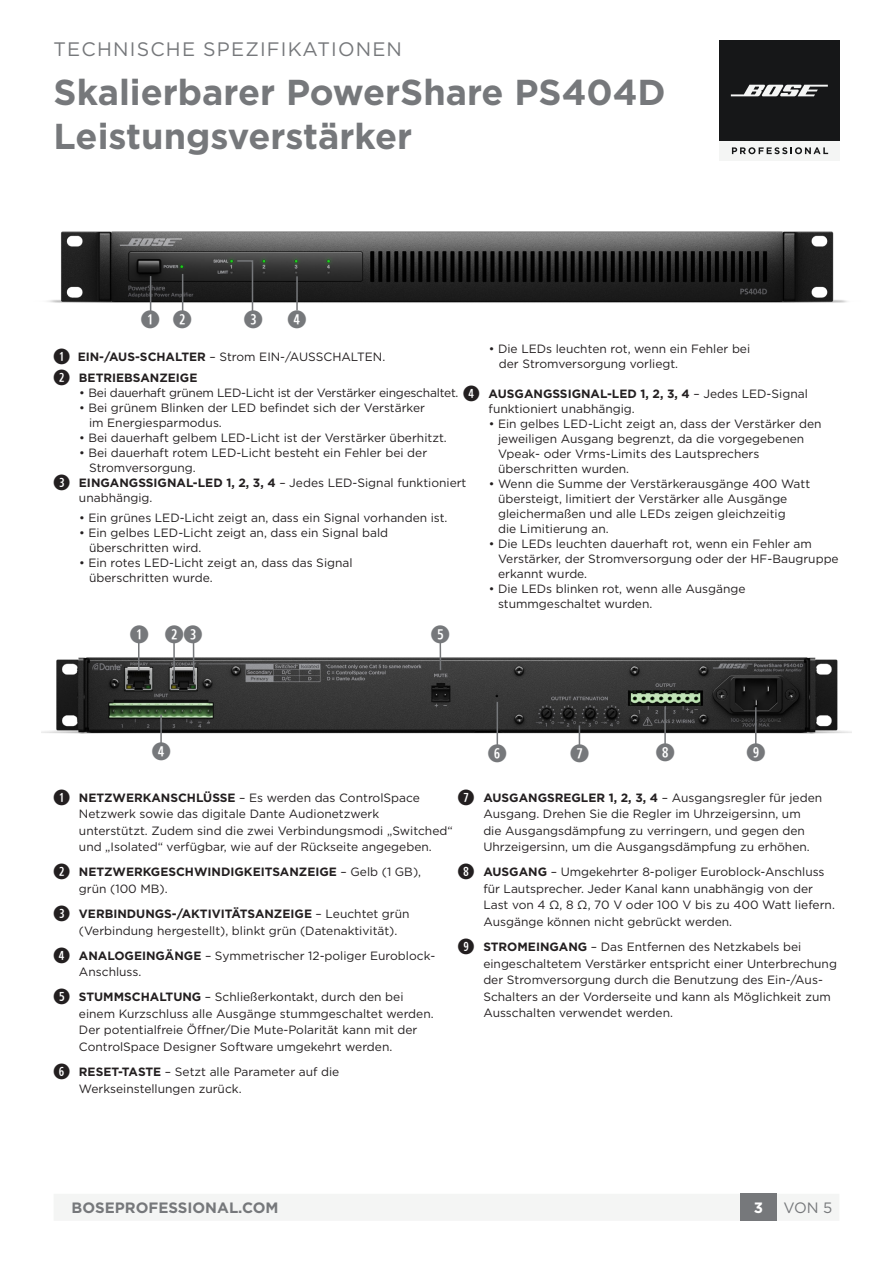
<style>
.page{position:relative;width:893px;height:1263px;background:#fff}
.page>*{position:absolute;margin:0;border:0;box-sizing:border-box;transform-origin:0 0}
.t1{font:700 36px "Gotham";color:#76787b}
.Number_in_circle_1{font:700 24px "Combi Numerals";color:#76787b}
.t2{font:19.5px "Gotham";letter-spacing:.06em;color:#76787b}
.t3{font:700 15px "Gotham";color:#76787b}
.t4{font:15px "Gotham";color:#76787b}
.t5{font:700 15px "Gotham";color:#fff}
.Number_in_circle_3{font:12px/15px "Gotham";color:#231f20}
.Number_in_circle_5{font:12px/16.5px "Gotham";color:#231f20}
.Number_in_circle_1-2{font:12px/16.5px "Gotham";color:#231f20}
.Number_in_circle_9{font:12px/16.5px "Gotham";color:#231f20}
.Number_in_circle_2{font:12px/15px "Gotham";color:#231f20}
.Number_in_circle_7{font:12px/16.5px "Gotham";color:#231f20}
.Number_in_circle_8{font:12px/16.5px "Gotham";color:#231f20}
.Number_in_circle_2-2{font:12px "Gotham";letter-spacing:-.02em;color:#231f20}
.Number_in_circle_2-3{font:700 12px/16.5px "Gotham";color:#231f20}
.Number_in_circle_4{font:12px/16.5px "Gotham";color:#231f20}
.s1{font-family:"Combi Numerals";font-weight:700;font-size:21px}
.s2{font-weight:700}
.s3{font-family:"Combi Numerals";font-size:21px}
.s4{font-weight:400}
</style>
<div class="page">
<img style="left:47px;top:231px;width:801px;height:81px">
<hr style="left:150px;top:276px;width:1px;height:36px;background:#76787b">
<hr style="left:182px;top:274px;width:1px;height:37px;background:#76787b">
<svg style="left:236px;top:259px;width:18px;height:53px"></svg>
<hr style="left:296px;top:276px;width:1px;height:34px;background:#76787b">
<img style="left:41px;top:639px;width:810px;height:108px">
<hr style="left:138px;top:639px;width:1px;height:31px;background:#76787b">
<hr style="left:173px;top:642px;width:2px;height:40px;background:#76787b">
<hr style="left:193px;top:642px;width:1px;height:40px;background:#76787b">
<hr style="left:160px;top:714px;width:2px;height:30px;background:#76787b">
<hr style="left:439px;top:641px;width:2px;height:29px;background:#76787b">
<hr style="left:578px;top:725px;width:2px;height:20px;background:#76787b">
<hr style="left:496px;top:702px;width:2px;height:43px;background:#76787b">
<hr style="left:664px;top:706px;width:1px;height:39px;background:#76787b">
<hr style="left:754px;top:707px;width:2px;height:40px;background:#76787b">
<div style="left:54px;top:1193px;width:785px;height:27px;background:#f4f5f4"></div>
<div style="left:739px;top:1193px;width:37px;height:27px;background:#76787b"></div>
<div style="left:718px;top:40px;width:121px;height:120px;background:#161718"></div>
<div style="left:718px;top:141px;width:121px;height:19px;background:#f4f5f4"></div>
<svg style="left:731px;top:147px;width:96px;height:7px"></svg>
<svg style="left:730px;top:85px;width:97px;height:11px"></svg>
<p class="t2" style="left:54px;top:36px;width:350px">TECHNISCHE SPEZIFIKATIONEN</p>
<p class="t1" style="left:54px;top:69px;width:613px">Skalierbarer PowerShare PS404D</p>
<p class="t1" style="left:54px;top:112px;width:360px">Leistungsverstärker</p>
<p class="Number_in_circle_1" style="left:140px;top:310px;width:21px">Q</p>
<p class="Number_in_circle_1" style="left:172px;top:310px;width:21px">W</p>
<p class="Number_in_circle_1" style="left:243px;top:310px;width:21px">E</p>
<p class="Number_in_circle_1" style="left:287px;top:310px;width:21px">R</p>
<p class="Number_in_circle_3" style="left:498px;top:341px;width:253px;text-indent:-10px">• Die LEDs leuchten rot, wenn ein Fehler bei der Stromversorgung vorliegt.</p>
<p class="Number_in_circle_3" style="left:488px;top:401px;width:148px">funktioniert unabhängig.</p>
<p class="Number_in_circle_3" style="left:498px;top:416px;width:325px;text-indent:-9px">• Ein gelbes LED-Licht zeigt an, dass der Verstärker den jeweiligen Ausgang begrenzt, da die vorgegebenen Vpeak- oder Vrms-Limits des Lautsprechers überschritten wurden.</p>
<p class="Number_in_circle_3" style="left:498px;top:476px;width:313px;text-indent:-9px">• Wenn die Summe der Verstärkerausgänge 400 Watt übersteigt, limitiert der Verstärker alle Ausgänge gleichermaßen und alle LEDs zeigen gleichzeitig<br>die Limitierung an.</p>
<p class="Number_in_circle_3" style="left:498px;top:536px;width:342px;text-indent:-9px">• Die LEDs leuchten dauerhaft rot, wenn ein Fehler am<br>Verstärker, der Stromversorgung oder der HF-Baugruppe erkannt wurde.</p>
<p class="Number_in_circle_3" style="left:498px;top:581px;width:249px;text-indent:-9px">• Die LEDs blinken rot, wenn alle Ausgänge stummgeschaltet wurden.</p>
<p class="Number_in_circle_1-2" style="left:53px;top:348px;width:333px"><span class="s1">Q</span> <span class="s2">EIN-/AUS-SCHALTER</span> – Strom EIN-/AUSSCHALTEN.</p>
<p class="Number_in_circle_2-3" style="left:53px;top:370px;width:146px"><span class="s3">W</span> BETRIEBSANZEIGE</p>
<p class="Number_in_circle_2-2" style="left:79px;top:385px;width:730px">• Bei dauerhaft grünem LED-Licht ist der Verstärker eingeschaltet. <span class="s1">R</span> <span class="s2">AUSGANGSSIGNAL-LED 1, 2, 3, 4</span> – Jedes LED-Signal</p>
<p class="Number_in_circle_2" style="left:89px;top:400px;width:337px;text-indent:-10px">• Bei grünem Blinken der LED befindet sich der Verstärker im Energiesparmodus.</p>
<p class="Number_in_circle_2" style="left:79px;top:430px;width:369px">• Bei dauerhaft gelbem LED-Licht ist der Verstärker überhitzt.</p>
<p class="Number_in_circle_2" style="left:89px;top:445px;width:339px;text-indent:-10px">• Bei dauerhaft rotem LED-Licht besteht ein Fehler bei der<br>Stromversorgung.</p>
<p class="Number_in_circle_3" style="left:79px;top:475px;width:389px;text-indent:-26px"><span class="s1">E</span> <span class="s2">EINGANGSSIGNAL-LED 1, 2, 3, 4</span> – Jedes LED-Signal funktioniert unabhängig.</p>
<p class="Number_in_circle_3" style="left:79px;top:509px;width:370px">• Ein grünes LED-Licht zeigt an, dass ein Signal vorhanden ist.</p>
<p class="Number_in_circle_3" style="left:89px;top:524px;width:300px;text-indent:-10px">• Ein gelbes LED-Licht zeigt an, dass ein Signal bald überschritten wird.</p>
<p class="Number_in_circle_3" style="left:89px;top:554px;width:265px;text-indent:-10px">• Ein rotes LED-Licht zeigt an, dass das Signal überschritten wurde.</p>
<p class="Number_in_circle_1" style="left:129px;top:625px;width:21px">Q</p>
<p class="Number_in_circle_1" style="left:430px;top:625px;width:21px">T</p>
<p class="Number_in_circle_1" style="left:164px;top:625px;width:40px">WE</p>
<p class="Number_in_circle_1" style="left:151px;top:742px;width:21px">R</p>
<p class="Number_in_circle_1" style="left:487px;top:744px;width:21px">Y</p>
<p class="Number_in_circle_1" style="left:569px;top:744px;width:21px">U</p>
<p class="Number_in_circle_1" style="left:655px;top:743px;width:21px">I</p>
<p class="Number_in_circle_1" style="left:745px;top:743px;width:21px">O</p>
<p class="Number_in_circle_1-2" style="left:79px;top:789px;width:375px;text-indent:-26px"><span class="s1">Q</span> <span class="s2">NETZWERKANSCHLÜSSE</span> – Es werden das ControlSpace Netzwerk sowie das digitale Dante Audionetzwerk<br>unterstützt. Zudem sind die zwei Verbindungsmodi „Switched“ und „Isolated“ verfügbar, wie auf der Rückseite angegeben.</p>
<p class="Number_in_circle_2-3" style="left:79px;top:863px;width:343px;text-indent:-26px"><span class="s3">W</span> NETZWERKGESCHWINDIGKEITSANZEIGE <span class="s4">– Gelb (1 GB), grün (100 MB).</span></p>
<p class="Number_in_circle_3" style="left:79px;top:905px;width:332px;line-height:16.5px;text-indent:-26px"><span class="s1">E</span> <span class="s2">VERBINDUNGS-/AKTIVITÄTSANZEIGE</span> – Leuchtet grün (Verbindung hergestellt), blinkt grün (Datenaktivität).</p>
<p class="Number_in_circle_4" style="left:79px;top:947px;width:357px;text-indent:-26px"><span class="s1">R</span> <span class="s2">ANALOGEINGÄNGE</span> – Symmetrischer 12-poliger Euroblock-<br>Anschluss.</p>
<p class="Number_in_circle_5" style="left:79px;top:988px;width:356px;text-indent:-26px"><span class="s1">T</span> <span class="s2">STUMMSCHALTUNG</span> – Schließerkontakt, durch den bei einem Kurzschluss alle Ausgänge stummgeschaltet werden.<br>Der potentialfreie Öffner/Die Mute-Polarität kann mit der ControlSpace Designer Software umgekehrt werden.</p>
<p class="Number_in_circle_5" style="left:79px;top:1063px;width:262px;text-indent:-26px"><span class="s1">Y</span> <span class="s2">RESET-TASTE</span> – Setzt alle Parameter auf die<br>Werkseinstellungen zurück.</p>
<p class="Number_in_circle_7" style="left:483px;top:789px;width:340px;text-indent:-26px"><span class="s1">U</span> <span class="s2">AUSGANGSREGLER 1, 2, 3, 4</span> – Ausgangsregler für jeden Ausgang. Drehen Sie die Regler im Uhrzeigersinn, um<br>die Ausgangsdämpfung zu verringern, und gegen den Uhrzeigersinn, um die Ausgangsdämpfung zu erhöhen.</p>
<p class="Number_in_circle_8" style="left:483px;top:863px;width:353px;text-indent:-26px"><span class="s1">I</span> <span class="s2">AUSGANG</span> – Umgekehrter 8-poliger Euroblock-Anschluss für Lautsprecher. Jeder Kanal kann unabhängig von der Last von 4 Ω, 8 Ω, 70 V oder 100 V bis zu 400 Watt liefern.<br>Ausgänge können nicht gebrückt werden.</p>
<p class="Number_in_circle_9" style="left:483px;top:938px;width:355px;text-indent:-26px"><span class="s1">O</span> <span class="s2">STROMEINGANG</span> – Das Entfernen des Netzkabels bei eingeschaltetem Verstärker entspricht einer Unterbrechung der Stromversorgung durch die Benutzung des Ein-/Aus-Schalters an der Vorderseite und kann als Möglichkeit zum Ausschalten verwendet werden.</p>
<p class="t3" style="left:72px;top:1198px;width:208px">BOSEPROFESSIONAL.COM</p>
<p class="t5" style="left:753px;top:1198px;width:11px">3</p>
<p class="t4" style="left:783px;top:1198px;width:50px">VON 5</p>
</div>
